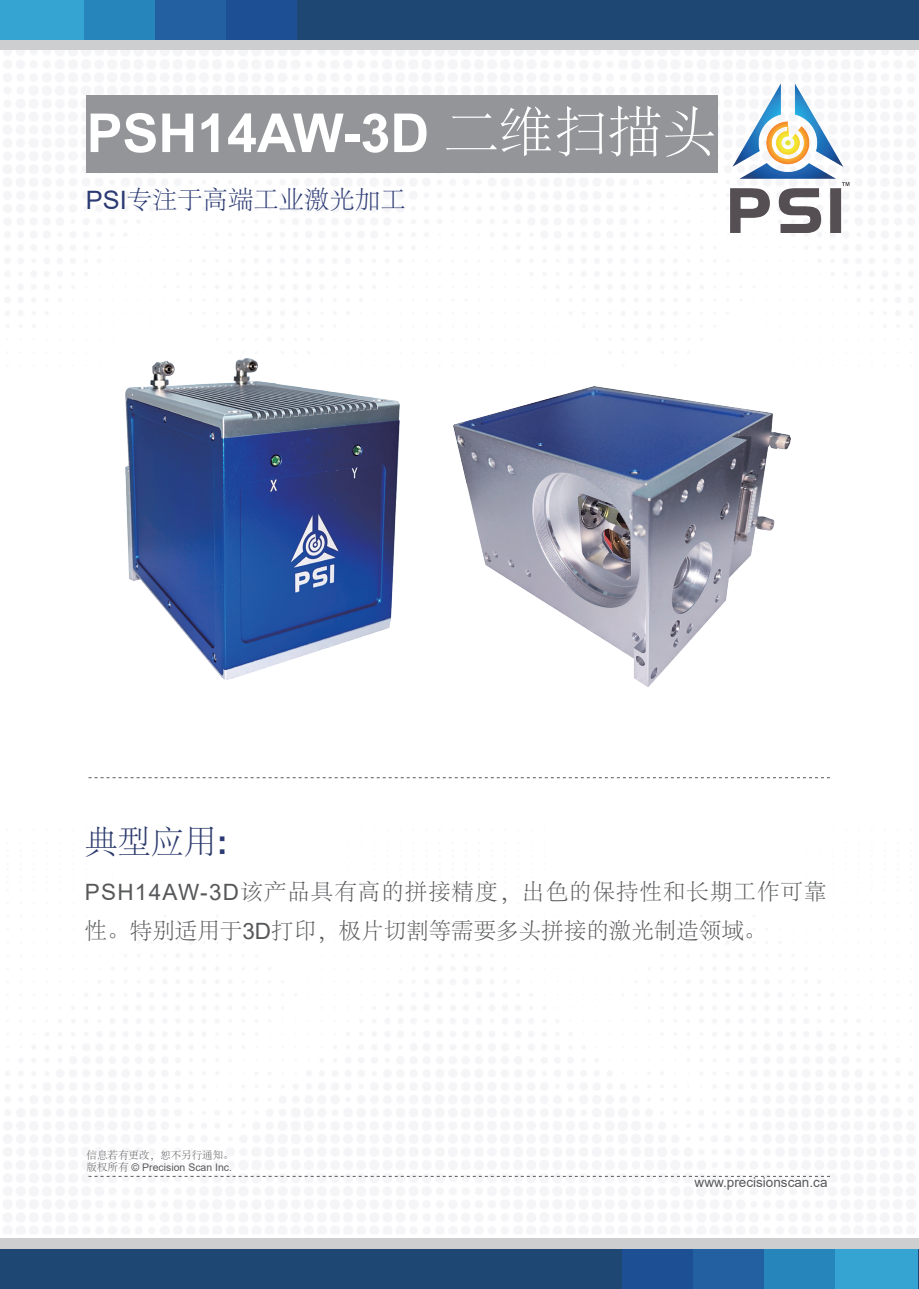
<style>
.page{position:relative;width:919px;height:1289px;background:#fff}
.page>*{position:absolute;margin:0;border:0;box-sizing:border-box;transform-origin:0 0}
.t1{font:700 53.7px "Arial";color:#fff}
.t2{font:300 33px "Adobe Song Std";color:#2b396b}
.t3{font:300 25.35px "Adobe Song Std";color:#2b3a73}
.t4{font:300 22.5px/39px "Adobe Song Std";letter-spacing:.02em;color:#57585a}
.t5{font:13.5px "Arial";color:#57585a}
.t6{font:10.5px "Arial";color:#57585a}
.t7{font:300 10.5px "Adobe Song Std";color:#57585a}
.s1{font-family:"Adobe Song Std";font-weight:300;font-size:54.45px}
.s2{font-family:"Arial";font-weight:400}
.s3{font-family:"Arial";font-weight:700;color:#2b3a73}
.s4{font-family:"Adobe Song Std";font-weight:300}
</style>
<div class="page">
<div style="left:0;top:33px;width:918px;height:17px;background:#cdcecf"></div>
<div style="left:0;top:0;width:918px;height:39px;background:#1f4774"></div>
<div style="left:0;top:0;width:84px;height:39px;background:#35a4d3"></div>
<div style="left:84px;top:0;width:71px;height:39px;background:#2686bc"></div>
<div style="left:155px;top:0;width:71px;height:39px;background:#2360a2"></div>
<div style="left:226px;top:0;width:71px;height:39px;background:#1c4f94"></div>
<div style="left:0;top:1238px;width:918px;height:17px;background:#cdcecf"></div>
<div style="left:0;top:1249px;width:918px;height:39px;background:#1f4774"></div>
<div style="left:834px;top:1249px;width:84px;height:39px;background:#35a4d3"></div>
<div style="left:763px;top:1249px;width:71px;height:39px;background:#2686bc"></div>
<div style="left:692px;top:1249px;width:71px;height:39px;background:#2360a2"></div>
<div style="left:621px;top:1249px;width:71px;height:39px;background:#1c4f94"></div>
<div style="left:85px;top:95px;width:632px;height:77px;background:#939598"></div>
<svg style="left:88px;top:777px;width:742px;height:1px"></svg>
<svg style="left:88px;top:1175px;width:742px;height:1px"></svg>
<img style="left:730px;top:83px;width:120px;height:149px">
<img style="left:453px;top:387px;width:337px;height:300px">
<img style="left:125px;top:359px;width:274px;height:320px">
<h1 class="t1" style="left:87px;top:95px;width:631px">PSH14AW-3D <span class="s1">二维扫描头</span></h1>
<p class="t3" style="left:86px;top:186px;width:321px"><span class="s2">PSI</span>专注于高端工业激光加工</p>
<h2 class="t2" style="left:85px;top:823px;width:144px">典型应用<span class="s3">:</span></h2>
<p class="t4" style="left:85px;top:873px;width:743px"><span class="s2">PSH14AW-3D</span>该产品具有高的拼接精度，出色的保持性和长期工作可靠性。特别适用于<span class="s2">3D</span>打印，极片切割等需要多头拼接的激光制造领域。</p>
<p class="t7" style="left:87px;top:1149px;width:149px">信息若有更改，恕不另行通知。</p>
<p class="t6" style="left:87px;top:1160px;width:147px"><span class="s4">版权所有</span> © Precision Scan Inc.</p>
<p class="t5" style="left:694px;top:1172px;width:134px">www.precisionscan.ca</p>
</div>
